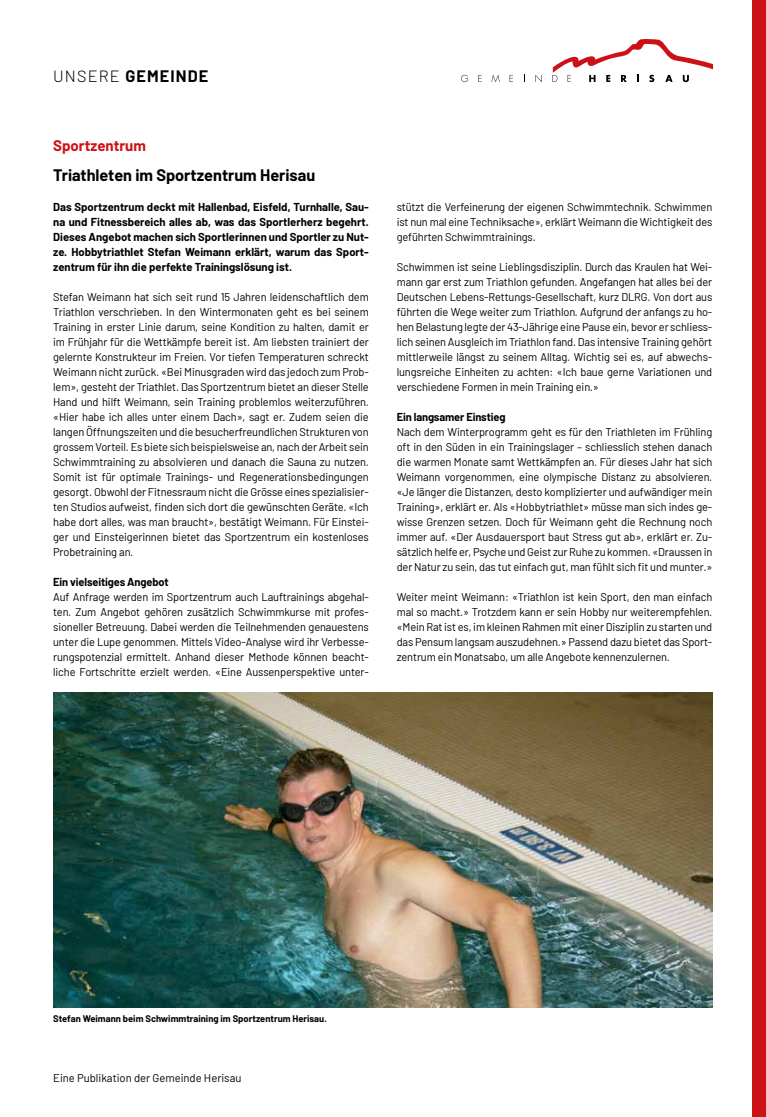
<style>
.page{position:relative;width:766px;height:1117px;background:#fff}
.page>*{position:absolute;margin:0;border:0;box-sizing:border-box;transform-origin:0 0}
.t1{font:700 16.25px "Barlow";color:#000}
.t2{font:700 16.25px "Barlow";letter-spacing:.07em;color:#000}
.t3{font:700 15px "Barlow";color:#cc1216}
.t4{font:11.25px/15px "Barlow";letter-spacing:-.01em;color:#000;text-align:justify}
.t5{font:700 11.25px/15px "Barlow";letter-spacing:-.01em;color:#000;text-align:justify}
.t6{font:700 9.38px "Barlow";color:#000}
.s1{font-weight:300}
</style>
<div class="page">
<div style="left:751px;top:0;width:14px;height:1116px;background:#cc1216"></div>
<svg style="left:461px;top:75px;width:7px;height:7px"></svg>
<svg style="left:478px;top:75px;width:3px;height:7px"></svg>
<svg style="left:491px;top:75px;width:8px;height:7px"></svg>
<svg style="left:509px;top:75px;width:4px;height:7px"></svg>
<svg style="left:535px;top:75px;width:6px;height:7px"></svg>
<svg style="left:552px;top:39px;width:160px;height:43px"></svg>
<img style="left:53px;top:692px;width:659px;height:315px">
<h1 class="t2" style="left:53px;top:64px;width:157px"><span class="s1">UNSERE</span> GEMEINDE</h1>
<h2 class="t3" style="left:53px;top:134px;width:94px">Sportzentrum</h2>
<h1 class="t1" style="left:53px;top:163px;width:263px">Triathleten im Sportzentrum Herisau</h1>
<p class="t5" style="left:53px;top:198px;width:317px">Das Sportzentrum deckt mit Hallenbad, Eisfeld, Turnhalle, Sau&shy;na und Fitnessbereich alles ab, was das Sportlerherz begehrt.<br>Dieses Angebot machen sich Sportlerinnen und Sportler zu Nut&shy;ze. Hobbytriathlet Stefan Weimann erklärt, warum das Sport&shy;zentrum für ihn die perfekte Trainingslösung ist.</p>
<p class="t4" style="left:53px;top:288px;width:317px">Stefan Weimann hat sich seit rund 15 Jahren leidenschaftlich dem Triathlon verschrieben. In den Wintermonaten geht es bei seinem Training in erster Linie darum, seine Kondition zu halten, damit er im Frühjahr für die Wettkämpfe bereit ist. Am liebsten trainiert der gelernte Konstrukteur im Freien. Vor tiefen Temperaturen schreckt Weimann nicht zurück. «Bei Minusgraden wird das jedoch zum Prob&shy;lem», gesteht der Triathlet. Das Sportzentrum bietet an dieser Stelle Hand und hilft Weimann, sein Training problemlos weiterzuführen. «Hier habe ich alles unter einem Dach», sagt er. Zudem seien die langen Öffnungszeiten und die besucherfreundlichen Strukturen von grossem Vorteil. Es biete sich beispielsweise an, nach der Arbeit sein Schwimmtraining zu absolvieren und danach die Sauna zu nutzen.<br>Somit ist für optimale Trainings- und Regenerationsbedingungen gesorgt. Obwohl der Fitnessraum nicht die Grösse eines spezialisier&shy;ten Studios aufweist, finden sich dort die gewünschten Geräte. «Ich habe dort alles, was man braucht», bestätigt Weimann. Für Einstei&shy;ger und Einsteigerinnen bietet das Sportzentrum ein kostenloses Probetraining an.</p>
<p class="t5" style="left:53px;top:573px;width:117px">Ein vielseitiges Angebot</p>
<p class="t4" style="left:53px;top:588px;width:317px">Auf Anfrage werden im Sportzentrum auch Lauftrainings abgehal&shy;ten. Zum Angebot gehören zusätzlich Schwimmkurse mit profes&shy;sioneller Betreuung. Dabei werden die Teilnehmenden genauestens unter die Lupe genommen. Mittels Video-Analyse wird ihr Verbesse&shy;rungspotenzial ermittelt. Anhand dieser Methode können beacht&shy;liche Fortschritte erzielt werden. «Eine Aussenperspektive unter-</p>
<p class="t4" style="left:396px;top:198px;width:317px">stützt die Verfeinerung der eigenen Schwimmtechnik. Schwimmen ist nun mal eine Techniksache», erklärt Weimann die Wichtigkeit des geführten Schwimmtrainings.</p>
<p class="t4" style="left:396px;top:258px;width:317px">Schwimmen ist seine Lieblingsdisziplin. Durch das Kraulen hat Wei&shy;mann gar erst zum Triathlon gefunden. Angefangen hat alles bei der Deutschen Lebens-Rettungs-Gesellschaft, kurz DLRG. Von dort aus führten die Wege weiter zum Triathlon. Aufgrund der anfangs zu ho&shy;hen Belastung legte der 43-Jährige eine Pause ein, bevor er schliess&shy;lich seinen Ausgleich im Triathlon fand. Das intensive Training gehört mittlerweile längst zu seinem Alltag. Wichtig sei es, auf abwechs&shy;lungsreiche Einheiten zu achten: «Ich baue gerne Variationen und verschiedene Formen in mein Training ein.»</p>
<p class="t5" style="left:396px;top:408px;width:110px">Ein langsamer Einstieg</p>
<p class="t4" style="left:396px;top:423px;width:317px">Nach dem Winterprogramm geht es für den Triathleten im Frühling oft in den Süden in ein Trainingslager – schliesslich stehen danach die warmen Monate samt Wettkämpfen an. Für dieses Jahr hat sich Weimann vorgenommen, eine olympische Distanz zu absolvieren. «Je länger die Distanzen, desto komplizierter und aufwändiger mein Training», erklärt er. Als «Hobbytriathlet» müsse man sich indes ge&shy;wisse Grenzen setzen. Doch für Weimann geht die Rechnung noch immer auf. «Der Ausdauersport baut Stress gut ab», erklärt er. Zu&shy;sätzlich helfe er, Psyche und Geist zur Ruhe zu kommen. «Draussen in der Natur zu sein, das tut einfach gut, man fühlt sich fit und munter.»</p>
<p class="t4" style="left:396px;top:588px;width:317px">Weiter meint Weimann: «Triathlon ist kein Sport, den man einfach mal so macht.» Trotzdem kann er sein Hobby nur weiterempfehlen. «Mein Rat ist es, im kleinen Rahmen mit einer Disziplin zu starten und das Pensum langsam auszudehnen.» Passend dazu bietet das Sport&shy;zentrum ein Monatsabo, um alle Angebote kennenzulernen.</p>
<p class="t6" style="left:53px;top:1011px;width:275px">Stefan Weimann beim Schwimmtraining im Sportzentrum Herisau.</p>
<p class="t4" style="left:53px;top:1068px;width:190px">Eine Publikation der Gemeinde Herisau</p>
</div>
